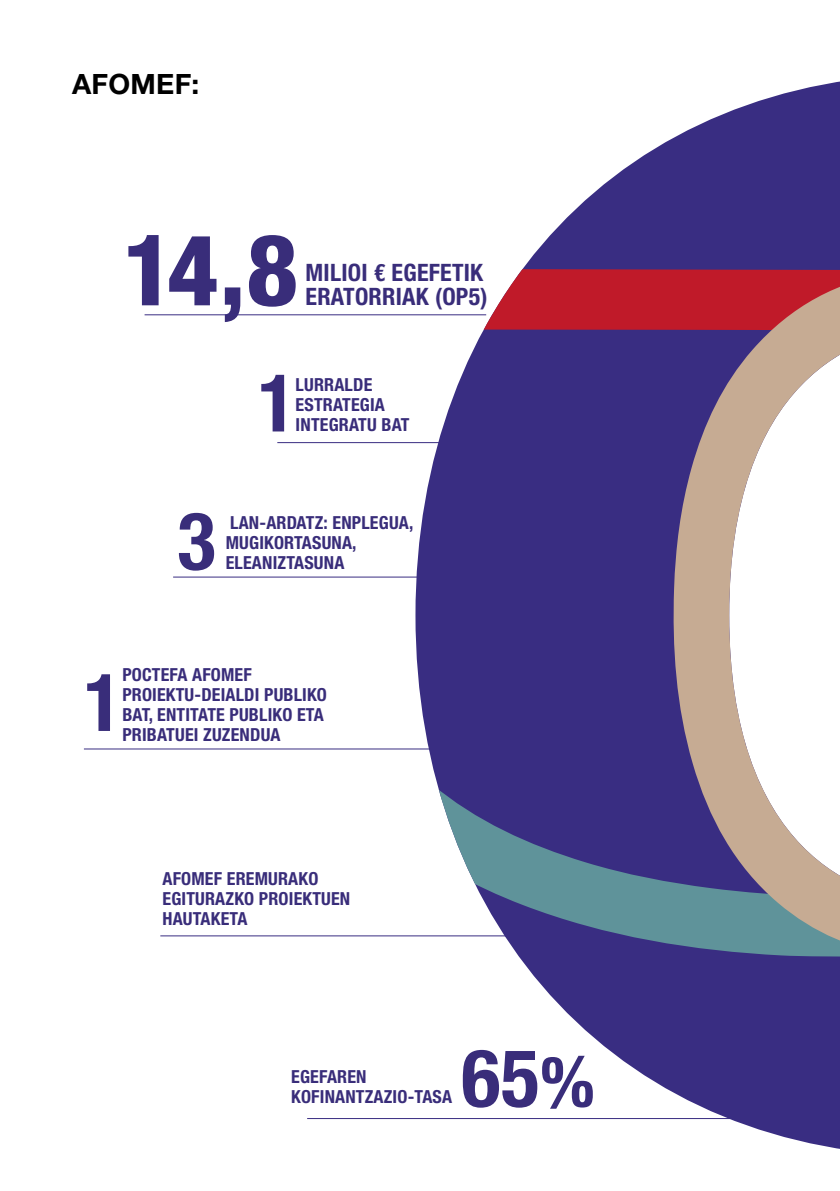
<style>
.page{position:relative;width:840px;height:1191px;background:#fff}
.page>*{position:absolute;margin:0;border:0;box-sizing:border-box;transform-origin:0 0}
.t1{font:800 condensed 99.2px "Helvetica Neue LT Std";color:#392d7a}
.t2{font:700 condensed 80px "Helvetica Neue LT Std";color:#392d7a}
.t3{font:700 28px "Helvetica Neue LT Std";letter-spacing:.01em;color:#000}
.t4{font:700 condensed 24px "Helvetica Neue LT Std";letter-spacing:.01em;color:#392d7a}
.t5{font:700 condensed 18px/20px "Helvetica Neue LT Std";letter-spacing:.01em;color:#392d7a}
.s1{font-size:70px}
</style>
<div class="page">
<svg style="left:415px;top:957px;width:424px;height:191px"></svg>
<svg style="left:415px;top:82px;width:424px;height:875px;fill:#392d82"></svg>
<svg style="left:671px;top:270px;width:168px;height:687px"></svg>
<hr style="left:144px;top:314px;width:342px;height:1px;background:#392d82">
<hr style="left:277px;top:442px;width:285px;height:1px;background:#392d82">
<hr style="left:173px;top:577px;width:285px;height:1px;background:#392d82">
<hr style="left:84px;top:748px;width:402px;height:1px;background:#392d82">
<hr style="left:160px;top:935px;width:402px;height:1px;background:#392d82">
<hr style="left:307px;top:1118px;width:480px;height:1px;background:#392d82">
<h3 class="t3" style="left:72px;top:67px;width:129px">AFOMEF:</h3>
<h1 class="t1" style="left:122px;top:208px;width:177px">14,8</h1>
<h3 class="t4" style="left:305px;top:258px;width:179px">MILIOI € EGEFETIK</h3>
<h3 class="t4" style="left:305px;top:282px;width:183px">ERATORRIAK (OP5)</h3>
<h2 class="t2" style="left:258px;top:354px;width:40px">1</h2>
<p class="t5" style="left:295px;top:375px;width:115px">LURRALDE<br>ESTRATEGIA<br>INTEGRATU BAT</p>
<h2 class="t2" style="left:177px;top:492px;width:40px">3</h2>
<p class="t5" style="left:225px;top:512px;width:189px">LAN-ARDATZ: ENPLEGUA,<br>MUGIKORTASUNA,<br>ELEANIZTASUNA</p>
<h2 class="t2" style="left:84px;top:654px;width:40px">1</h2>
<p class="t5" style="left:122px;top:664px;width:206px">POCTEFA AFOMEF<br>PROIEKTU-DEIALDI PUBLIKO<br>BAT, ENTITATE PUBLIKO ETA<br>PRIBATUEI ZUZENDUA</p>
<p class="t5" style="left:162px;top:868px;width:189px">AFOMEF EREMURAKO<br>EGITURAZKO PROIEKTUEN<br>HAUTAKETA</p>
<p class="t5" style="left:291px;top:1066px;width:162px">EGEFAREN<br>KOFINANTZAZIO-TASA</p>
<h2 class="t2" style="left:461px;top:1029px;width:134px">65<span class="s1">%</span></h2>
</div>
